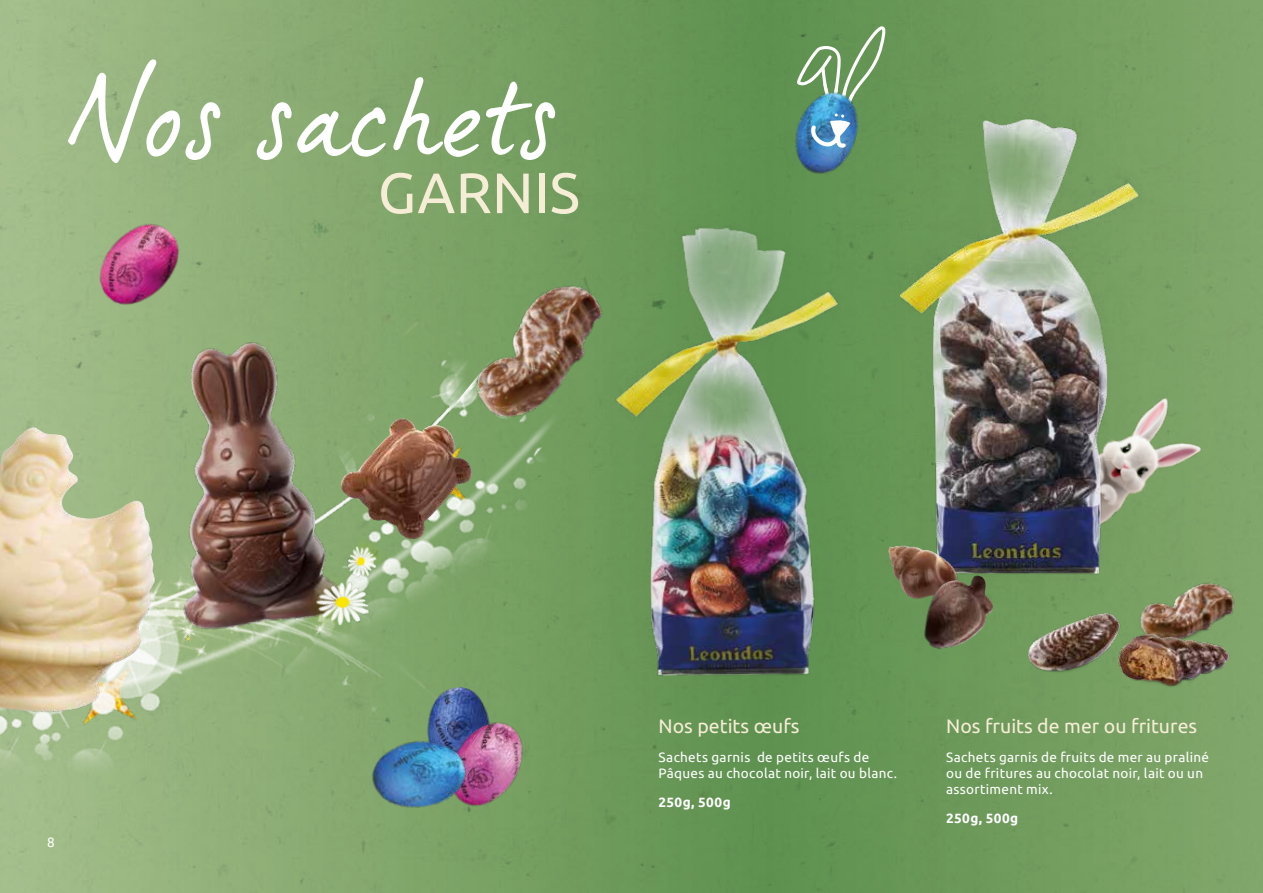
<style>
.page{position:relative;width:1263px;height:893px;background:#fff}
.page>*{position:absolute;margin:0;border:0;box-sizing:border-box;transform-origin:0 0}
.t1{font:111px "Leonidas Script TB";color:#fff}
.t2{font:57px "Ubuntu";letter-spacing:.005em;color:#f6edd6}
.t3{font:19.5px "Ubuntu";color:#f6edd6}
.t4{font:13.5px/16.2px "Ubuntu";letter-spacing:.025em;color:#fff}
.t5{font:700 13.5px "Ubuntu";letter-spacing:.035em;color:#fff}
</style>
<div class="page">
<svg style="left:1007px;top:0;width:256px;height:893px;background:#7ba266"></svg>
<img style="left:0;top:0;width:1007px;height:893px">
<img style="left:135px;top:328px;width:228px;height:313px">
<svg style="left:549px;top:157px;width:233px;height:26px;background:#679656"></svg>
<img style="left:538px;top:183px;width:425px;height:570px">
<img style="left:991px;top:628px;width:84px;height:76px">
<img style="left:1186px;top:556px;width:77px;height:40px">
<img style="left:1075px;top:596px;width:188px;height:134px">
<img style="left:71px;top:205px;width:130px;height:130px">
<div style="left:1186px;top:371px;width:23px;height:161px;background:#7ea468"></div>
<div style="left:852px;top:66px;width:334px;height:562px;background:#473915;opacity:.05"></div>
<img style="left:876px;top:108px;width:286px;height:502px">
<img style="left:249px;top:495px;width:231px;height:218px">
<img style="left:408px;top:674px;width:165px;height:177px">
<img style="left:358px;top:729px;width:117px;height:92px">
<img style="left:782px;top:80px;width:90px;height:109px">
<svg style="left:797px;top:26px;width:88px;height:125px;background:#6f9f82"></svg>
<img style="left:394px;top:205px;width:311px;height:292px">
<img style="left:888px;top:545px;width:70px;height:55px">
<img style="left:341px;top:418px;width:131px;height:121px">
<img style="left:924px;top:575px;width:70px;height:74px">
<img style="left:0;top:427px;width:156px;height:285px">
<h1 class="t1" style="left:71px;top:49px;width:490px">Nos sachets</h1>
<h2 class="t2" style="left:378px;top:158px;width:204px">GARNIS</h2>
<p class="t4" style="left:47px;top:834px;width:9px">8</p>
<h3 class="t3" style="left:658px;top:714px;width:142px">Nos petits œufs</h3>
<p class="t4" style="left:658px;top:749px;width:240px">Sachets garnis de petits œufs de<br>Pâques au chocolat noir, lait ou blanc.</p>
<p class="t5" style="left:658px;top:794px;width:74px">250g, 500g</p>
<h3 class="t3" style="left:946px;top:714px;width:253px">Nos fruits de mer ou fritures</h3>
<p class="t4" style="left:946px;top:749px;width:264px">Sachets garnis de fruits de mer au praliné ou de fritures au chocolat noir, lait ou un assortiment mix.</p>
<p class="t5" style="left:946px;top:810px;width:74px">250g, 500g</p>
</div>
